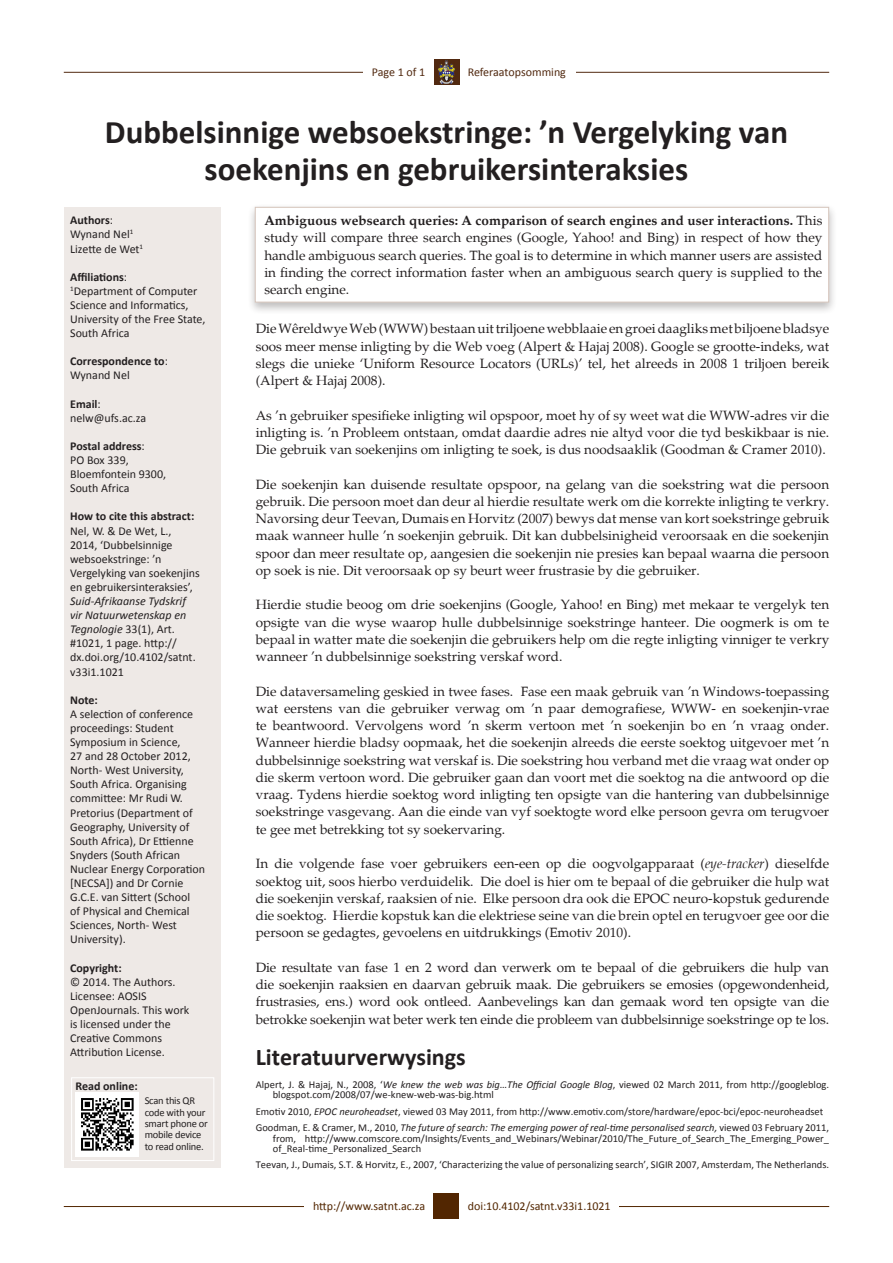
<style>
.page{position:relative;width:893px;height:1263px;background:#fff}
.page>*{position:absolute;margin:0;border:0;box-sizing:border-box;transform-origin:0 0}
.t1{font:700 33px/37.5px "Calibri";color:#231f20;text-align:center}
.t2{font:700 24px "Calibri";color:#231f20}
.t3{font:13.5px/17.2px "Palatino";color:#231f20;text-align:justify}
.t4{font:12px/14.1px "Calibri";color:#231f20}
.t5{font:700 12px "Calibri";color:#231f20}
.t6{font:12px "Calibri";color:#522601}
.t7{font:12px "Calibri";color:#512910}
.List_Paragraph{font:10.5px/10.2px "Calibri";color:#231f20}
.List_Paragraph-2{font:10.5px/11.4px "Calibri";letter-spacing:-.02em;color:#231f20}
.s1{font-weight:400}
.s2{font-style:italic}
.s3{font-weight:700}
</style>
<div class="page">
<hr style="left:64px;top:72px;width:765px;height:1px;background:#512910">
<hr style="left:64px;top:1206px;width:765px;height:1px;background:#522601">
<div style="left:305px;top:1193px;width:129px;height:26px;background:#fff"></div>
<div style="left:459px;top:1193px;width:160px;height:26px;background:#fff"></div>
<div style="left:434px;top:1193px;width:25px;height:26px;background:#522601"></div>
<div style="left:459px;top:59px;width:117px;height:26px;background:#fff"></div>
<img style="left:434px;top:59px;width:25px;height:26px">
<div style="left:247px;top:203px;width:591px;height:112px;background:#231f20;opacity:.75"></div>
<div style="left:255px;top:207px;width:574px;height:96px;background:#fff"></div>
<div style="left:65px;top:207px;width:156px;height:960px;background:#eee9e6"></div>
<div style="left:363px;top:59px;width:71px;height:26px;background:#fff"></div>
<div style="left:71px;top:1077px;width:143px;height:84px;border:1px solid #fff"></div>
<img style="left:75px;top:1093px;width:64px;height:63px">
<p class="t7" style="left:372px;top:65px;width:55px">Page 1 of 1</p>
<p class="t7" style="left:468px;top:65px;width:100px">Referaatopsomming</p>
<p class="t1" style="left:105px;top:113px;width:685px">Dubbelsinnige websoekstringe: ’n Vergelyking van soekenjins en gebruikersinteraksies</p>
<p class="t5" style="left:70px;top:213px;width:44px">Authors<span class="s1">:</span></p>
<p class="t4" style="left:70px;top:227px;width:65px">Wynand Nel<sup>1</sup></p>
<p class="t4" style="left:70px;top:241px;width:75px">Lizette de Wet<sup>1</sup></p>
<p class="t5" style="left:70px;top:269px;width:58px">Affiliations<span class="s1">:</span></p>
<p class="t4" style="left:70px;top:284px;width:137px"><sup>1</sup>Department of Computer<br>Science and Informatics,<br>University of the Free State,<br>South Africa</p>
<p class="t5" style="left:70px;top:354px;width:99px">Correspondence to<span class="s1">:</span></p>
<p class="t4" style="left:70px;top:368px;width:61px">Wynand Nel</p>
<p class="t5" style="left:70px;top:396px;width:32px">Email<span class="s1">:</span></p>
<p class="t4" style="left:70px;top:411px;width:78px">nelw@ufs.ac.za</p>
<p class="t5" style="left:70px;top:438px;width:76px">Postal address<span class="s1">:</span></p>
<p class="t4" style="left:70px;top:453px;width:97px">PO Box 339,<br>Bloemfontein 9300,<br>South Africa</p>
<p class="t5" style="left:70px;top:509px;width:126px">How to cite this abstract:</p>
<p class="t4" style="left:70px;top:523px;width:131px">Nel, W. &amp; De Wet, L.,<br>2014, ‘Dubbelsinnige websoekstringe: ’n<br>Vergelyking van soekenjins en gebruikersinteraksies’,<br><span class="s2">Suid-Afrikaanse Tydskrif vir Natuurwetenskap en<br>Tegnologie</span> 33(1), Art. #1021, 1 page. http:// dx.doi.org/10.4102/satnt. v33i1.1021</p>
<p class="t5" style="left:70px;top:692px;width:29px">Note:</p>
<p class="t4" style="left:70px;top:707px;width:136px">A selection of conference proceedings: Student<br>Symposium in Science,<br>27 and 28 October 2012,<br>North- West University,<br>South Africa. Organising committee: Mr Rudi W.<br>Pretorius (Department of<br>Geography, University of<br>South Africa), Dr Ettienne<br>Snyders (South African<br>Nuclear Energy Corporation [NECSA]) and Dr Cornie<br>G.C.E. van Sittert (School<br>of Physical and Chemical<br>Sciences, North- West<br>University).</p>
<p class="t5" style="left:70px;top:960px;width:53px">Copyright:</p>
<p class="t4" style="left:70px;top:975px;width:107px">© 2014. The Authors.</p>
<p class="t4" style="left:70px;top:989px;width:121px">Licensee: AOSIS<br>OpenJournals. This work</p>
<p class="t4" style="left:70px;top:1017px;width:102px">is licensed under the</p>
<p class="t4" style="left:70px;top:1031px;width:93px">Creative Commons</p>
<p class="t4" style="left:70px;top:1045px;width:96px">Attribution License.</p>
<p class="t3" style="left:264px;top:212px;width:560px"><span class="s3">Ambiguous websearch queries: A comparison of search engines and user interactions.</span> This study will compare three search engines (Google, Yahoo! and Bing) in respect of how they handle ambiguous search queries. The goal is to determine in which manner users are assisted in finding the correct information faster when an ambiguous search query is supplied to the search engine.</p>
<p class="t3" style="left:256px;top:320px;width:575px">Die Wêreldwye Web (WWW) bestaan uit triljoene webblaaie en groei daagliks met biljoene bladsye soos meer mense inligting by die Web voeg (Alpert &amp; Hajaj 2008). Google se grootte-indeks, wat slegs die unieke ‘Uniform Resource Locators (URLs)’ tel, het alreeds in 2008 1 triljoen bereik (Alpert &amp; Hajaj 2008).</p>
<p class="t3" style="left:256px;top:407px;width:575px">As ’n gebruiker spesifieke inligting wil opspoor, moet hy of sy weet wat die WWW-adres vir die inligting is. ’n Probleem ontstaan, omdat daardie adres nie altyd voor die tyd beskikbaar is nie.<br>Die gebruik van soekenjins om inligting te soek, is dus noodsaaklik (Goodman &amp; Cramer 2010).</p>
<p class="t3" style="left:256px;top:476px;width:575px">Die soekenjin kan duisende resultate opspoor, na gelang van die soekstring wat die persoon gebruik. Die persoon moet dan deur al hierdie resultate werk om die korrekte inligting te verkry.<br>Navorsing deur Teevan, Dumais en Horvitz (2007) bewys dat mense van kort soekstringe gebruik maak wanneer hulle ’n soekenjin gebruik. Dit kan dubbelsinigheid veroorsaak en die soekenjin spoor dan meer resultate op, aangesien die soekenjin nie presies kan bepaal waarna die persoon op soek is nie. Dit veroorsaak op sy beurt weer frustrasie by die gebruiker.</p>
<p class="t3" style="left:256px;top:596px;width:575px">Hierdie studie beoog om drie soekenjins (Google, Yahoo! en Bing) met mekaar te vergelyk ten opsigte van die wyse waarop hulle dubbelsinnige soekstringe hanteer. Die oogmerk is om te bepaal in watter mate die soekenjin die gebruikers help om die regte inligting vinniger te verkry wanneer ’n dubbelsinnige soekstring verskaf word.</p>
<p class="t3" style="left:256px;top:683px;width:575px">Die dataversameling geskied in twee fases. Fase een maak gebruik van ’n Windows-toepassing wat eerstens van die gebruiker verwag om ’n paar demografiese, WWW- en soekenjin-vrae te beantwoord. Vervolgens word ’n skerm vertoon met ’n soekenjin bo en ’n vraag onder.<br>Wanneer hierdie bladsy oopmaak, het die soekenjin alreeds die eerste soektog uitgevoer met ’n dubbelsinnige soekstring wat verskaf is. Die soekstring hou verband met die vraag wat onder op die skerm vertoon word. Die gebruiker gaan dan voort met die soektog na die antwoord op die vraag. Tydens hierdie soektog word inligting ten opsigte van die hantering van dubbelsinnige soekstringe vasgevang. Aan die einde van vyf soektogte word elke persoon gevra om terugvoer te gee met betrekking tot sy soekervaring.</p>
<p class="t3" style="left:256px;top:855px;width:575px">In die volgende fase voer gebruikers een-een op die oogvolgapparaat (<span class="s2">eye-tracker</span>) dieselfde soektog uit, soos hierbo verduidelik. Die doel is hier om te bepaal of die gebruiker die hulp wat die soekenjin verskaf, raaksien of nie. Elke persoon dra ook die EPOC neuro-kopstuk gedurende die soektog. Hierdie kopstuk kan die elektriese seine van die brein optel en terugvoer gee oor die persoon se gedagtes, gevoelens en uitdrukkings (Emotiv 2010).</p>
<p class="t3" style="left:256px;top:959px;width:575px">Die resultate van fase 1 en 2 word dan verwerk om te bepaal of die gebruikers die hulp van die soekenjin raaksien en daarvan gebruik maak. Die gebruikers se emosies (opgewondenheid, frustrasies, ens.) word ook ontleed. Aanbevelings kan dan gemaak word ten opsigte van die betrokke soekenjin wat beter werk ten einde die probleem van dubbelsinnige soekstringe op te los.</p>
<p class="t2" style="left:256px;top:1041px;width:211px">Literatuurverwysings</p>
<p class="List_Paragraph" style="left:273px;top:1079px;width:558px;text-indent:-17px">Alpert, J. &amp; Hajaj, N., 2008, ‘<span class="s2">We knew the web was big…The Official Google Blog</span>, viewed 02 March 2011, from http://googleblog. blogspot.com/2008/07/we-knew-web-was-big.html</p>
<p class="List_Paragraph" style="left:256px;top:1106px;width:569px">Emotiv 2010, <span class="s2">EPOC neuroheadset</span>, viewed 03 May 2011, from http://www.emotiv.com/store/hardware/epoc-bci/epoc-neuroheadset</p>
<p class="List_Paragraph" style="left:273px;top:1123px;width:558px;text-align:justify;text-indent:-17px">Goodman, E. &amp; Cramer, M., 2010, <span class="s2">The future of search: The emerging power of real-time personalised search,</span> viewed 03 February 2011, from, http://www.comscore.com/Insights/Events_and_Webinars/Webinar/2010/The_Future_of_Search_The_Emerging_Power_ of_Real-time_Personalized_Search</p>
<p class="List_Paragraph" style="left:256px;top:1160px;width:575px">Teevan, J., Dumais, S.T. &amp; Horvitz, E., 2007, ‘Characterizing the value of personalizing search’, SIGIR 2007, Amsterdam, The Netherlands.</p>
<p class="t5" style="left:75px;top:1078px;width:64px">Read online:</p>
<p class="List_Paragraph-2" style="left:145px;top:1095px;width:65px">Scan this QR code with your smart phone or mobile device to read online.</p>
<p class="t6" style="left:313px;top:1199px;width:114px">http://www.satnt.ac.za</p>
<p class="t6" style="left:468px;top:1199px;width:144px">doi:10.4102/satnt.v33i1.1021</p>
</div>
